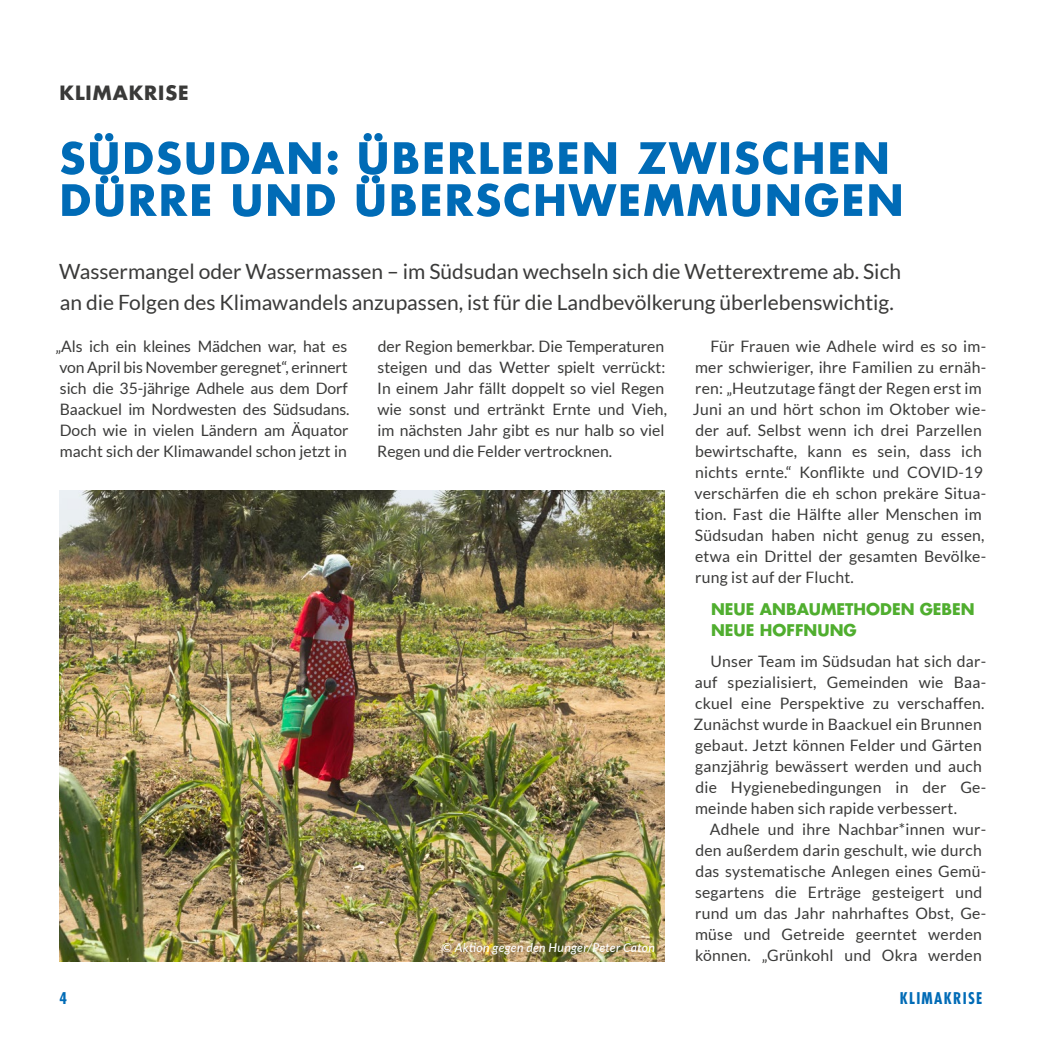
<style>
.page{position:relative;width:1042px;height:1042px;background:#fff}
.page>*{position:absolute;margin:0;border:0;box-sizing:border-box;transform-origin:0 0}
.t1{font:21px/31.5px "Lato";color:#3a3a39}
.t2{font:700 19.25px "Futura LT Pro";letter-spacing:.05em;color:#3a3a39}
.t3{font:15.75px/21px "Lato";letter-spacing:.015em;color:#3a3a39}
.t4{font:15.75px/21px "Lato";letter-spacing:-.005em;color:#3a3a39}
.t5{font:700 15.75px/21px "Futura LT Pro";color:#50ae2f}
.t6{font:700 condensed 15.75px "Futura Std";letter-spacing:.08em;color:#006bb6}
.t7{font:italic 500 12.25px "Lato";letter-spacing:.02em;color:#fff}
</style>
<div class="page">
<img style="left:60px;top:490px;width:605px;height:471px">
<svg style="left:61px;top:133px;width:840px;height:84px"></svg>
<p class="t2" style="left:60px;top:78px;width:131px">KLIMAKRISE</p>
<h1 class="t1" style="left:59px;top:255px;width:843px">Wassermangel oder Wassermassen – im Südsudan wechseln sich die Wetterextreme ab. Sich an die Folgen des Klimawandels anzupassen, ist für die Landbevölkerung überlebenswichtig.</h1>
<p class="t4" style="left:56px;top:336px;width:295px">„Als ich ein kleines Mädchen war, hat es von April bis November geregnet“, erinnert sich die 35-jährige Adhele aus dem Dorf Baackuel im Nordwesten des Südsudans.<br>Doch wie in vielen Ländern am Äquator macht sich der Klimawandel schon jetzt in</p>
<p class="t3" style="left:377px;top:336px;width:291px">der Region bemerkbar. Die Temperaturen steigen und das Wetter spielt verrückt:<br>In einem Jahr fällt doppelt so viel Regen wie sonst und ertränkt Ernte und Vieh, im nächsten Jahr gibt es nur halb so viel Regen und die Felder vertrocknen.</p>
<p class="t3" style="left:693px;top:336px;width:295px;text-indent:18px">Für Frauen wie Adhele wird es so im&shy;mer schwieriger, ihre Familien zu ernäh&shy;ren: „Heutzutage fängt der Regen erst im Juni an und hört schon im Oktober wie&shy;der auf. Selbst wenn ich drei Parzellen bewirtschafte, kann es sein, dass ich nichts ernte.“ Konflikte und COVID-19 verschärfen die eh schon prekäre Situa&shy;tion. Fast die Hälfte aller Menschen im Südsudan haben nicht genug zu essen, etwa ein Drittel der gesamten Bevölke&shy;rung ist auf der Flucht.</p>
<p class="t5" style="left:711px;top:598px;width:265px">NEUE ANBAUMETHODEN GEBEN<br>NEUE HOFFNUNG</p>
<p class="t3" style="left:693px;top:651px;width:294px;text-indent:17px">Unser Team im Südsudan hat sich dar&shy;auf spezialisiert, Gemeinden wie Baa&shy;ckuel eine Perspektive zu verschaffen.<br>Zunächst wurde in Baackuel ein Brunnen gebaut. Jetzt können Felder und Gärten ganzjährig bewässert werden und auch die Hygienebedingungen in der Ge&shy;meinde haben sich rapide verbessert.</p>
<p class="t3" style="left:695px;top:819px;width:293px;text-indent:15px">Adhele und ihre Nachbar*innen wur&shy;den außerdem darin geschult, wie durch das systematische Anlegen eines Gemü&shy;segartens die Erträge gesteigert und rund um das Jahr nahrhaftes Obst, Ge&shy;müse und Getreide geerntet werden können. „Grünkohl und Okra werden</p>
<p class="t7" style="left:442px;top:938px;width:215px">© Aktion gegen den Hunger/Peter Caton</p>
<p class="t6" style="left:60px;top:988px;width:9px">4</p>
<p class="t6" style="left:900px;top:988px;width:84px">KLIMAKRISE</p>
</div>
